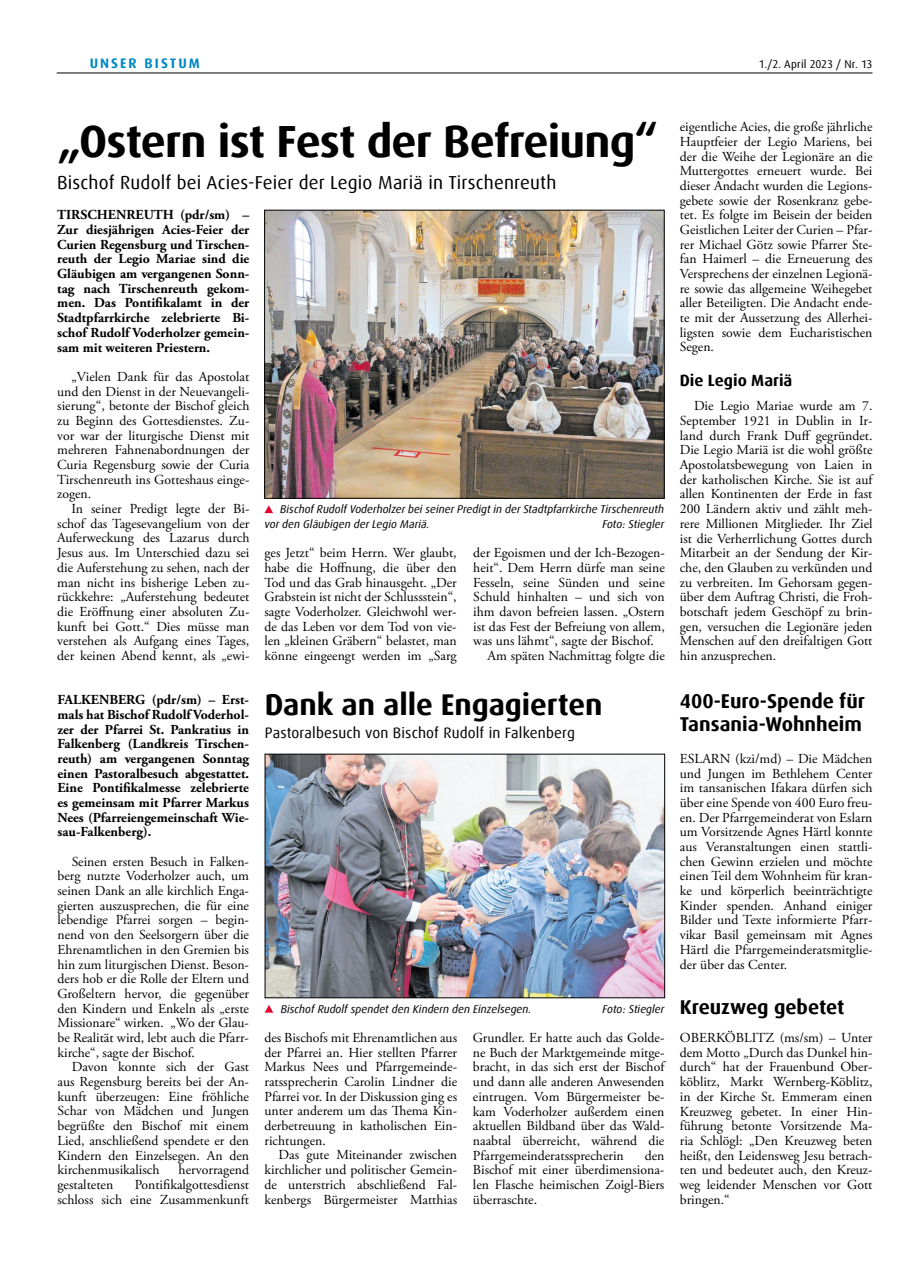
<style>
.page{position:relative;width:908px;height:1276px;background:#fff}
.page>*{position:absolute;margin:0;border:0;box-sizing:border-box;transform-origin:0 0}
.t1{font:700 45px "Dax Offc Pro";letter-spacing:-.02em;color:#000}
.t2{font:700 30px "Dax Offc Pro";letter-spacing:-.005em;color:#000}
.t3{font:700 20px/23.8px "Dax Offc Pro";color:#000}
.t4{font:18.75px "Dax Offc Pro";letter-spacing:.01em;color:#000}
.t5{font:700 16.25px "Dax Offc Pro";color:#000}
.t6{font:15px "Dax Offc Pro";letter-spacing:.01em;color:#000}
.t7{font:13.75px/14.6px "Adobe Garamond Pro";color:#000;text-align:justify}
.t8{font:700 13.75px/14.6px "Adobe Garamond Pro";color:#000;text-align:justify}
.t9{font:700 13.75px "Dax Offc Pro";letter-spacing:.15em;color:#0088c3}
.t10{font:italic 11.25px/14.8px "Dax Offc Pro";color:#000}
.t11{font:11.25px "Dax Offc Pro";letter-spacing:.005em;color:#000}
</style>
<div class="page">
<hr style="left:57px;top:73px;width:815px;height:1px;background:#000">
<img style="left:266px;top:212px;width:396px;height:284px">
<div style="left:264px;top:210px;width:400px;height:288px;border:1px solid #000"></div>
<svg style="left:264px;top:505px;width:9px;height:8px"></svg>
<img style="left:267px;top:756px;width:395px;height:240px">
<svg style="left:265px;top:1005px;width:8px;height:7px"></svg>
<p class="t9" style="left:90px;top:54px;width:112px">UNSER BISTUM</p>
<p class="t11" style="left:758px;top:56px;width:115px">1./2. April 2023 / Nr. 13</p>
<h1 class="t1" style="left:57px;top:112px;width:602px">„Ostern ist Fest der Befreiung“</h1>
<h3 class="t4" style="left:57px;top:171px;width:500px">Bischof Rudolf bei Acies-Feier der Legio Mariä in Tirschenreuth</h3>
<p class="t8" style="left:57px;top:208px;width:193px">TIRSCHENREUTH (pdr/sm) – Zur diesjährigen Acies-Feier der Curien Regensburg und Tirschen&shy;reuth der Legio Mariae sind die Gläubigen am vergangenen Sonn&shy;tag nach Tirschenreuth gekom&shy;men. Das Pontifikalamt in der Stadtpfarrkirche zelebrierte Bi&shy;schof Rudolf Voderholzer gemein&shy;sam mit weiteren Priestern.</p>
<p class="t7" style="left:57px;top:370px;width:194px;text-indent:14px">„Vielen Dank für das Apostolat und den Dienst in der Neuevangeli&shy;sierung“, betonte der Bischof gleich zu Beginn des Gottesdienstes. Zu&shy;vor war der liturgische Dienst mit mehreren Fahnenabordnungen der Curia Regensburg sowie der Curia Tirschenreuth ins Gotteshaus einge&shy;zogen.</p>
<p class="t7" style="left:57px;top:502px;width:194px;text-indent:14px">In seiner Predigt legte der Bi&shy;schof das Tagesevangelium von der Auferweckung des Lazarus durch Jesus aus. Im Unterschied dazu sei die Auferstehung zu sehen, nach der man nicht ins bisherige Leben zu&shy;rückkehre: „Auferstehung bedeutet die Eröffnung einer absoluten Zu&shy;kunft bei Gott.“ Dies müsse man verstehen als Aufgang eines Tages, der keinen Abend kennt, als „ewi-</p>
<p class="t8" style="left:57px;top:692px;width:193px">FALKENBERG (pdr/sm) – Erst&shy;mals hat Bischof Rudolf Voderhol&shy;zer der Pfarrei St. Pankratius in Falkenberg (Landkreis Tirschen&shy;reuth) am vergangenen Sonntag einen Pastoralbesuch abgestattet.<br>Eine Pontifikalmesse zelebrierte es gemeinsam mit Pfarrer Markus Nees (Pfarreiengemeinschaft Wie&shy;sau-Falkenberg).</p>
<p class="t7" style="left:57px;top:854px;width:193px;text-indent:14px">Seinen ersten Besuch in Falken&shy;berg nutzte Voderholzer auch, um seinen Dank an alle kirchlich Enga&shy;gierten auszusprechen, die für eine lebendige Pfarrei sorgen – begin&shy;nend von den Seelsorgern über die Ehrenamtlichen in den Gremien bis hin zum liturgischen Dienst. Beson&shy;ders hob er die Rolle der Eltern und Großeltern hervor, die gegenüber den Kindern und Enkeln als „erste Missionare“ wirken. „Wo der Glau&shy;be Realität wird, lebt auch die Pfarr&shy;kirche“, sagte der Bischof.</p>
<p class="t7" style="left:57px;top:1060px;width:193px;text-indent:14px">Davon konnte sich der Gast aus Regensburg bereits bei der An&shy;kunft überzeugen: Eine fröhliche Schar von Mädchen und Jungen begrüßte den Bischof mit einem Lied, anschließend spendete er den Kindern den Einzelsegen. An den kirchenmusikalisch</p>
<p class="t7" style="left:178px;top:1163px;width:72px">hervorragend</p>
<p class="t7" style="left:57px;top:1177px;width:57px">gestalteten</p>
<p class="t7" style="left:57px;top:1177px;width:193px;text-align:right">Pontifikalgottesdienst<br>schloss sich eine Zusammenkunft</p>
<p class="t10" style="left:264px;top:502px;width:401px;text-indent:16px">Bischof Rudolf Voderholzer bei seiner Predigt in der Stadtpfarrkirche Tirschenreuth vor den Gläubigen der Legio Mariä.</p>
<p class="t10" style="left:602px;top:516px;width:63px">Foto: Stiegler</p>
<p class="t7" style="left:264px;top:546px;width:194px">ges Jetzt“ beim Herrn. Wer glaubt, habe die Hoffnung, die über den Tod und das Grab hinausgeht. „Der Grabstein ist nicht der Schlussstein“, sagte Voderholzer. Gleichwohl wer&shy;de das Leben vor dem Tod von vie&shy;len „kleinen Gräbern“ belastet, man könne eingeengt werden im „Sarg</p>
<p class="t7" style="left:473px;top:546px;width:193px">der Egoismen und der Ich-Bezogen-</p>
<p class="t7" style="left:473px;top:560px;width:193px">heit“. Dem Herrn dürfe man seine</p>
<p class="t7" style="left:473px;top:575px;width:193px">Fesseln, seine Sünden und seine</p>
<p class="t7" style="left:473px;top:590px;width:193px">Schuld hinhalten – und sich von</p>
<p class="t7" style="left:473px;top:605px;width:193px">ihm davon befreien lassen. „Ostern</p>
<p class="t7" style="left:473px;top:619px;width:193px">ist das Fest der Befreiung von allem,</p>
<p class="t7" style="left:473px;top:634px;width:182px">was uns lähmt“, sagte der Bischof.</p>
<p class="t7" style="left:487px;top:649px;width:179px">Am späten Nachmittag folgte die</p>
<h2 class="t2" style="left:265px;top:685px;width:339px">Dank an alle Engagierten</h2>
<p class="t6" style="left:265px;top:723px;width:311px">Pastoralbesuch von Bischof Rudolf in Falkenberg</p>
<p class="t10" style="left:281px;top:1001px;width:252px">Bischof Rudolf spendet den Kindern den Einzelsegen.</p>
<p class="t10" style="left:602px;top:1001px;width:63px">Foto: Stiegler</p>
<p class="t7" style="left:264px;top:1030px;width:194px">des Bischofs mit Ehrenamtlichen aus der Pfarrei an. Hier stellten Pfarrer Markus Nees und Pfarrgemeinde&shy;ratssprecherin Carolin Lindner die Pfarrei vor. In der Diskussion ging es unter anderem um das Thema Kin&shy;derbetreuung in katholischen Ein&shy;richtungen.</p>
<p class="t7" style="left:264px;top:1148px;width:194px;text-indent:14px">Das gute Miteinander zwischen kirchlicher und politischer Gemein&shy;de unterstrich abschließend Fal&shy;kenbergs Bürgermeister Matthias</p>
<p class="t7" style="left:472px;top:1031px;width:193px">Grundler. Er hatte auch das Golde&shy;ne Buch der Marktgemeinde mitge&shy;bracht, in das sich erst der Bischof und dann alle anderen Anwesenden eintrugen. Vom Bürgermeister be&shy;kam Voderholzer außerdem einen aktuellen Bildband über das Wald&shy;naabtal überreicht, während die Pfarrgemeinderatssprecherin</p>
<p class="t7" style="left:472px;top:1148px;width:193px;text-indent:172px">den Bischof mit einer überdimensiona&shy;len Flasche heimischen Zoigl-Biers überraschte.</p>
<p class="t7" style="left:679px;top:120px;width:194px">eigentliche Acies, die große jährliche Hauptfeier der Legio Mariens, bei der die Weihe der Legionäre an die Muttergottes erneuert wurde. Bei dieser Andacht wurden die Legions&shy;gebete sowie der Rosenkranz gebe&shy;tet. Es folgte im Beisein der beiden Geistlichen Leiter der Curien – Pfar&shy;rer Michael Götz sowie Pfarrer Ste&shy;fan Haimerl – die Erneuerung des Versprechens der einzelnen Legionä&shy;re sowie das allgemeine Weihegebet aller Beteiligten. Die Andacht ende&shy;te mit der Aussetzung des Allerhei&shy;ligsten sowie dem Eucharistischen Segen.</p>
<p class="t5" style="left:679px;top:370px;width:114px">Die Legio Mariä</p>
<p class="t7" style="left:679px;top:399px;width:194px;text-indent:14px">Die Legio Mariae wurde am 7.<br>September 1921 in Dublin in Ir&shy;land durch Frank Duff gegründet.<br>Die Legio Mariä ist die wohl größte Apostolatsbewegung von Laien in der katholischen Kirche. Sie ist auf allen Kontinenten der Erde in fast 200 Ländern aktiv und zählt meh&shy;rere Millionen Mitglieder. Ihr Ziel ist die Verherrlichung Gottes durch Mitarbeit an der Sendung der Kir&shy;che, den Glauben zu verkünden und zu verbreiten. Im Gehorsam gegen&shy;über dem Auftrag Christi, die Froh&shy;botschaft jedem Geschöpf zu brin&shy;gen, versuchen die Legionäre jeden Menschen auf den dreifaltigen Gott hin anzusprechen.</p>
<h3 class="t3" style="left:679px;top:689px;width:186px">400-Euro-Spende für<br>Tansania-Wohnheim</h3>
<p class="t7" style="left:679px;top:751px;width:194px">ESLARN (kzi/md) – Die Mädchen und Jungen im Bethlehem Center im tansanischen Ifakara dürfen sich über eine Spende von 400 Euro freu&shy;en. Der Pfarrgemeinderat von Eslarn um Vorsitzende Agnes Härtl konnte aus Veranstaltungen einen stattli&shy;chen Gewinn erzielen und möchte einen Teil dem Wohnheim für kran&shy;ke und körperlich beeinträchtigte Kinder spenden. Anhand einiger Bilder und Texte informierte Pfarr&shy;vikar Basil gemeinsam mit Agnes Härtl die Pfarrgemeinderatsmitglie&shy;der über das Center.</p>
<h3 class="t3" style="left:679px;top:995px;width:166px">Kreuzweg gebetet</h3>
<p class="t7" style="left:679px;top:1031px;width:194px">OBERKÖBLITZ (ms/sm) – Unter dem Motto „Durch das Dunkel hin&shy;durch“ hat der Frauenbund Ober&shy;köblitz, Markt Wernberg-Köblitz, in der Kirche St. Emmeram einen Kreuzweg gebetet. In einer Hin&shy;führung betonte Vorsitzende Ma&shy;ria Schlögl: „Den Kreuzweg beten heißt, den Leidensweg Jesu betrach&shy;ten und bedeutet auch, den Kreuz&shy;weg leidender Menschen vor Gott bringen.“</p>
</div>
